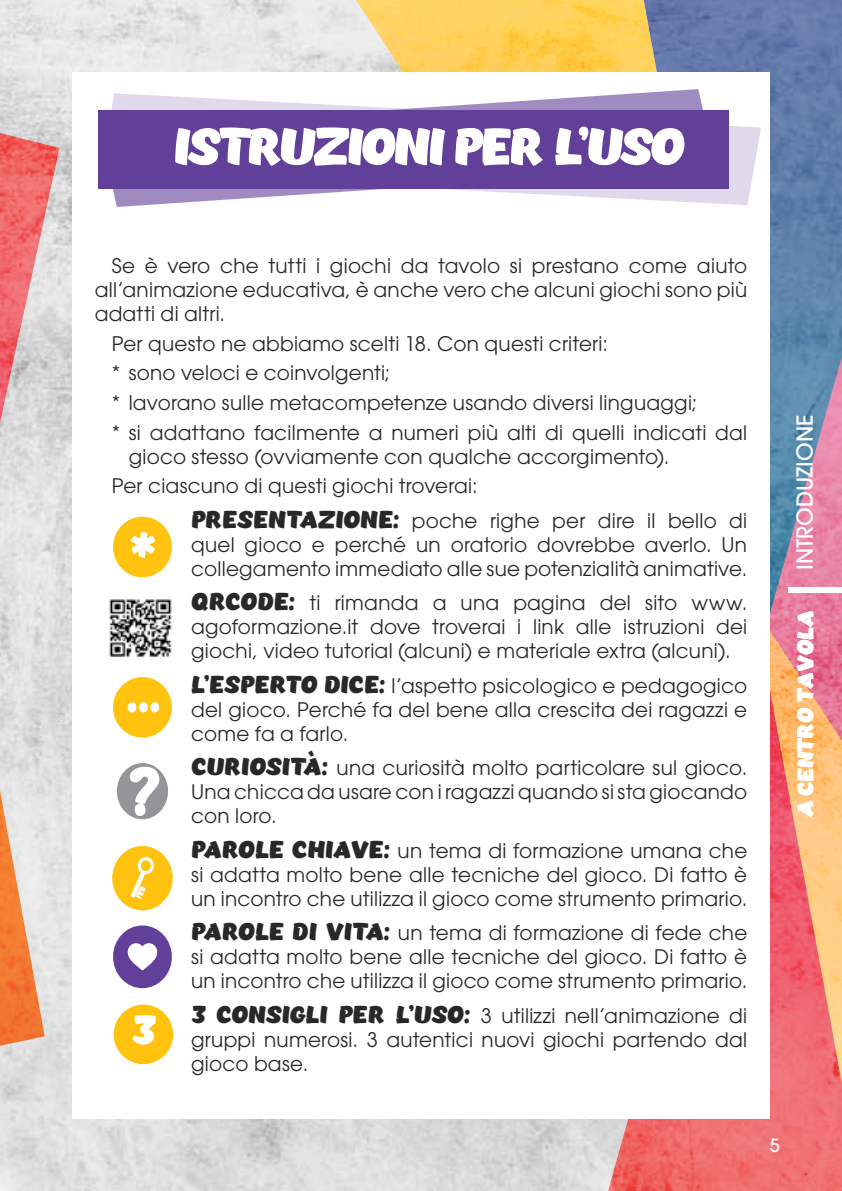
<style>
.page{position:relative;width:842px;height:1191px;background:#fff}
.page>*{position:absolute;margin:0;border:0;box-sizing:border-box;transform-origin:0 0}
.t1{font:italic 700 64px "Chekharda";color:#fff}
.t2{font:italic 700 50px "Chekharda";letter-spacing:-.065em;color:#fff}
.t3{font:italic 700 40px "Chekharda";color:#fff}
.t4{font:italic 700 22px "Chekharda";letter-spacing:-.025em;color:#fff}
.t5{font:500 22px "ITC Avant Garde Std";letter-spacing:.005em;color:#fff}
.t6{font:20px/24px "ITC Avant Garde Std";letter-spacing:.01em;color:#292829;text-align:justify}
.t7{font:500 18px "ITC Avant Garde Std";color:#fff}
.s1{font-family:"Chekharda";font-weight:700;font-style:italic;font-size:24px}
</style>
<div class="page">
<img style="left:0;top:0;width:842px;height:1191px">
<div style="left:788px;top:588px;width:54px;height:5px;background:#fff"></div>
<div style="left:72px;top:72px;width:698px;height:1047px;background:#fff"></div>
<svg style="left:716px;top:110px;width:45px;height:95px;fill:#e0d9eb"></svg>
<svg style="left:100px;top:89px;width:616px;height:118px;fill:#623f99"></svg>
<svg style="left:111px;top:756px;width:63px;height:69px"></svg>
<div style="left:104px;top:750px;width:77px;height:81px;border:12px solid #fff;border-radius:50%"></div>
<svg style="left:130px;top:766px;width:29px;height:50px"></svg>
<div style="left:113px;top:677px;width:59px;height:60px;background:#ffc20e;border-radius:50%"></div>
<svg style="left:128px;top:677px;width:44px;height:40px"></svg>
<div style="left:112px;top:846px;width:61px;height:64px;background:#ffc20e;border-radius:50%"></div>
<svg style="left:131px;top:857px;width:23px;height:42px"></svg>
<img style="left:109px;top:599px;width:63px;height:58px">
<div style="left:113px;top:925px;width:59px;height:63px;background:#623f99;border-radius:50%"></div>
<svg style="left:128px;top:943px;width:29px;height:27px"></svg>
<div style="left:114px;top:1004px;width:59px;height:60px;background:#ffc20e;border-radius:50%"></div>
<div style="left:113px;top:516px;width:59px;height:61px;background:#ffc20e;border-radius:50%"></div>
<h2 class="t2" style="left:173px;top:112px;width:513px">ISTRUZIONI PER L’USO</h2>
<p class="t6" style="left:95px;top:253px;width:654px;text-indent:17px">Se è vero che tutti i giochi da tavolo si prestano come aiuto all’animazione educativa, è anche vero che alcuni giochi sono più adatti di altri.</p>
<p class="t6" style="left:112px;top:328px;width:637px;line-height:29.6px;text-align:left">Per questo ne abbiamo scelti 18. Con questi criteri:<br>* sono veloci e coinvolgenti;<br>* lavorano sulle metacompetenze usando diversi linguaggi;<br>* si adattano facilmente a numeri più alti di quelli indicati dal</p>
<p class="t6" style="left:112px;top:441px;width:559px;line-height:29.6px;text-indent:17px">gioco stesso (ovviamente con qualche accorgimento).<br>Per ciascuno di questi giochi troverai:</p>
<p class="t6" style="left:191px;top:508px;width:558px"><span class="s1">PRESENTAZIONE:</span> poche righe per dire il bello di quel gioco e perché un oratorio dovrebbe averlo. Un collegamento immediato alle sue potenzialità animative.</p>
<p class="t6" style="left:191px;top:590px;width:558px"><span class="s1">QRCODE:</span> ti rimanda a una pagina del sito www. agoformazione.it dove troverai i link alle istruzioni dei giochi, video tutorial (alcuni) e materiale extra (alcuni).</p>
<p class="t6" style="left:191px;top:673px;width:558px"><span class="s1">L’ESPERTO DICE:</span> l’aspetto psicologico e pedagogico del gioco. Perché fa del bene alla crescita dei ragazzi e come fa a farlo.</p>
<p class="t6" style="left:191px;top:755px;width:558px"><span class="s1">CURIOSITÀ:</span> una curiosità molto particolare sul gioco.<br>Una chicca da usare con i ragazzi quando si sta giocando con loro.</p>
<p class="t6" style="left:191px;top:838px;width:558px"><span class="s1">PAROLE CHIAVE:</span> un tema di formazione umana che si adatta molto bene alle tecniche del gioco. Di fatto è un incontro che utilizza il gioco come strumento primario.</p>
<p class="t6" style="left:191px;top:920px;width:558px"><span class="s1">PAROLE DI VITA:</span> un tema di formazione di fede che si adatta molto bene alle tecniche del gioco. Di fatto è un incontro che utilizza il gioco come strumento primario.</p>
<p class="t6" style="left:191px;top:1003px;width:558px"><span class="s1">3 CONSIGLI PER L’USO:</span> 3 utilizzi nell’animazione di gruppi numerosi. 3 autentici nuovi giochi partendo dal gioco base.</p>
<h1 class="t1" style="left:125px;top:514px;width:32px">*</h1>
<h3 class="t3" style="left:131px;top:1002px;width:26px">3</h3>
<p class="t5" style="left:791px;top:570px;width:157px;rotate:-90deg">INTRODUZIONE</p>
<p class="t4" style="left:790px;top:817px;width:208px;rotate:-90deg">A CENTRO TAVOLA</p>
<p class="t7" style="left:770px;top:1133px;width:11px">5</p>
</div>
